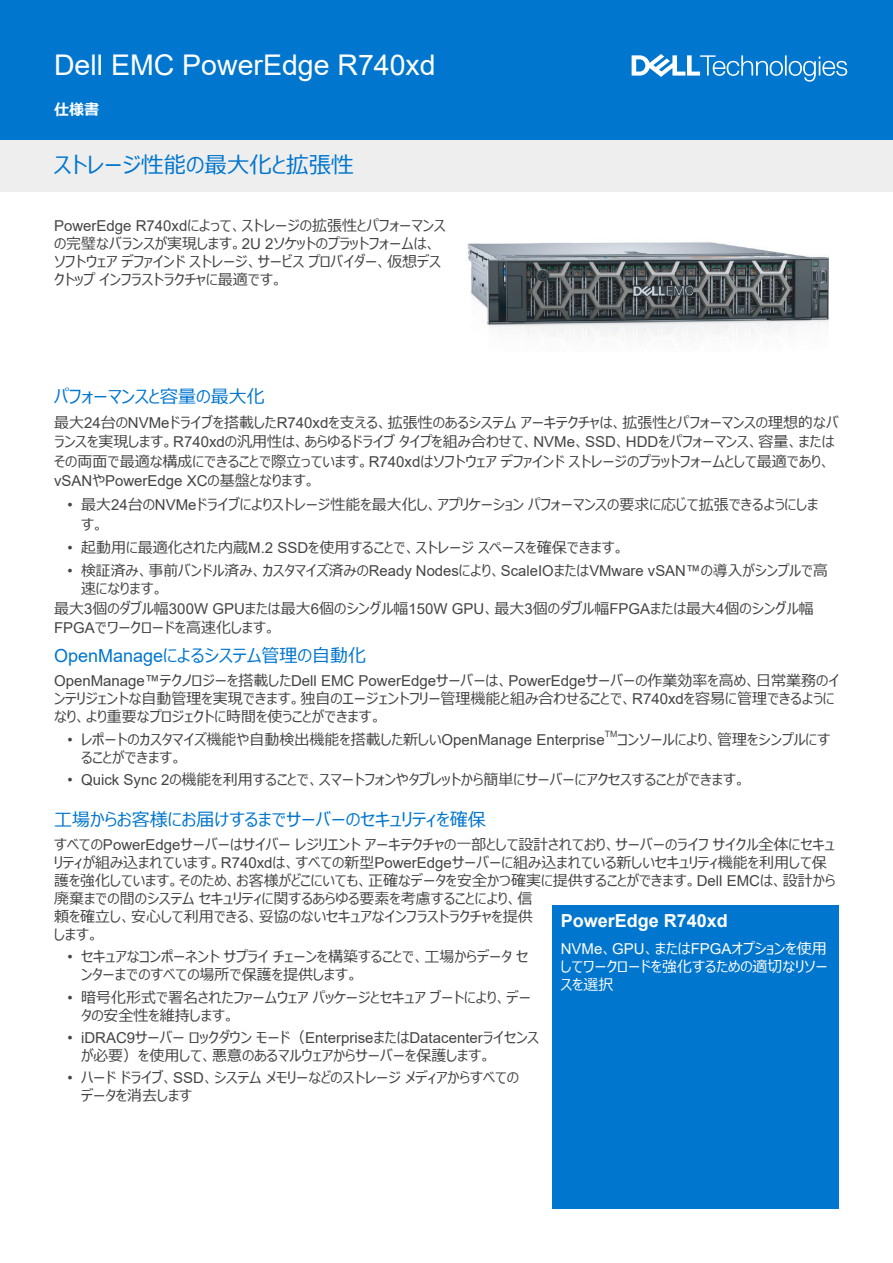
<style>
.page{position:relative;width:893px;height:1263px;background:#fff}
.page>*{position:absolute;margin:0;border:0;box-sizing:border-box;transform-origin:0 0}
.Document_Title{font:28.5px "Arial";color:#fff}
.Document_Headline{font:22.5px "Meiryo UI";color:#0076ce}
.Body_Headline{font:18px "Meiryo UI";color:#0076ce}
.Body_copy_Dell_Dark{font:700 18px "Arial";color:#fff}
.Body_Text{font:18px "Meiryo UI";color:#0076ce}
.Body_Text-2{font:15px/18px "Meiryo UI";color:#444}
.Body_copy_Dell_Dark-2{font:15px/18px "Meiryo UI";color:#444}
.Body_Headline-2{font:15px/19.5px "Meiryo UI";color:#444}
.Body_copy_Dell_Dark-3{font:15px/18px "Meiryo UI";color:#fff;text-align:justify}
.Guide_text_Banner{font:700 15px "Meiryo UI";color:#fff}
.t1{font:8.7px "Arial";color:#444}
.s1{font-family:"Arial"}
</style>
<div class="page">
<div style="left:0;top:0;width:893px;height:141px;background:#0076ce"></div>
<div style="left:0;top:141px;width:893px;height:51px;background:#eee"></div>
<div style="left:552px;top:906px;width:287px;height:303px;background:#0076ce"></div>
<img style="left:467px;top:242px;width:362px;height:94px">
<svg style="left:632px;top:54px;width:215px;height:28px"></svg>
<p class="Document_Title" style="left:54px;top:46px;width:383px">Dell EMC PowerEdge R740xd</p>
<p class="Guide_text_Banner" style="left:54px;top:99px;width:46px">仕様書</p>
<p class="Document_Headline" style="left:54px;top:149px;width:301px">ストレージ性能の最大化と拡張性</p>
<p class="Body_copy_Dell_Dark-2" style="left:54px;top:217px;width:393px"><span class="s1">PowerEdge R740xd</span>によって、ストレージの拡張性とパフォーマンスの完璧なバランスが実現します。<span class="s1">2U 2</span>ソケットのプラットフォームは、ソフトウェアデファインドストレージ、サービスプロバイダー、仮想デスクトップインフラストラクチャに最適です。</p>
<p class="Body_Text" style="left:54px;top:384px;width:212px">パフォーマンスと容量の最大化</p>
<p class="Body_Text-2" style="left:54px;top:413px;width:786px;line-height:19.5px">最大<span class="s1">24</span>台の<span class="s1">NVMe</span>ドライブを搭載した<span class="s1">R740xd</span>を支える、拡張性のあるシステムアーキテクチャは、拡張性とパフォーマンスの理想的なバランスを実現します。<span class="s1">R740xd</span>の汎用性は、あらゆるドライブタイプを組み合わせて、<span class="s1">NVMe</span>、<span class="s1">SSD</span>、<span class="s1">HDD</span>をパフォーマンス、容量、またはその両面で最適な構成にできることで際立っています。<span class="s1">R740xd</span>はソフトウェアデファインドストレージのプラットフォームとして最適であり、<span class="s1">vSAN</span>や<span class="s1">PowerEdge XC</span>の基盤となります。</p>
<p class="Body_Text-2" style="left:81px;top:496px;width:739px;line-height:19.5px;text-indent:-14px"><span class="s1">•</span> 最大<span class="s1">24</span>台の<span class="s1">NVMe</span>ドライブによりストレージ性能を最大化し、アプリケーションパフォーマンスの要求に応じて拡張できるようにします。</p>
<p class="Body_Text-2" style="left:68px;top:540px;width:558px"><span class="s1">•</span> 起動用に最適化された内蔵<span class="s1">M.2 SSD</span>を使用することで、ストレージスペースを確保できます。</p>
<p class="Body_Text-2" style="left:81px;top:562px;width:749px;text-indent:-14px"><span class="s1">•</span> 検証済み、事前バンドル済み、カスタマイズ済みの<span class="s1">Ready Nodes</span>により、<span class="s1">ScaleIO</span>または<span class="s1">VMware vSAN™</span>の導入がシンプルで高速になります。</p>
<p class="Body_Headline-2" style="left:54px;top:599px;width:761px">最大<span class="s1">3</span>個のダブル幅<span class="s1">300W GPU</span>または最大<span class="s1">6</span>個のシングル幅<span class="s1">150W GPU</span>、最大<span class="s1">3</span>個のダブル幅<span class="s1">FPGA</span>または最大<span class="s1">4</span>個のシングル幅<br><span class="s1">FPGA</span>でワークロードを高速化します。</p>
<p class="Body_Headline" style="left:54px;top:643px;width:314px"><span class="s1">OpenManage</span>によるシステム管理の自動化</p>
<p class="Body_Text-2" style="left:54px;top:673px;width:787px"><span class="s1">OpenManage™</span>テクノロジーを搭載した<span class="s1">Dell EMC PowerEdge</span>サーバーは、<span class="s1">PowerEdge</span>サーバーの作業効率を高め、日常業務のインテリジェントな自動管理を実現できます。独自のエージェントフリー管理機能と組み合わせることで、<span class="s1">R740xd</span>を容易に管理できるようになり、より重要なプロジェクトに時間を使うことができます。</p>
<p class="Body_Text-2" style="left:68px;top:731px;width:539px"><span class="s1">•</span> レポートのカスタマイズ機能や自動検出機能を搭載した新しい<span class="s1">OpenManage Enterprise</span></p>
<p class="t1" style="left:605px;top:728px;width:14px">TM</p>
<p class="Body_Text-2" style="left:617px;top:731px;width:214px">コンソールにより、管理をシンプルにす</p>
<p class="Body_Text-2" style="left:81px;top:749px;width:103px">ることができます。</p>
<p class="Body_Text-2" style="left:68px;top:771px;width:680px"><span class="s1">• Quick Sync 2</span>の機能を利用することで、スマートフォンやタブレットから簡単にサーバーにアクセスすることができます。</p>
<p class="Body_Headline" style="left:54px;top:807px;width:433px">工場からお客様にお届けするまでサーバーのセキュリティを確保</p>
<p class="Body_Text-2" style="left:54px;top:836px;width:783px">すべての<span class="s1">PowerEdge</span>サーバーはサイバーレジリエントアーキテクチャの一部として設計されており、サーバーのライフサイクル全体にセキュリティが組み込まれています。<span class="s1">R740xd</span>は、すべての新型<span class="s1">PowerEdge</span>サーバーに組み込まれている新しいセキュリティ機能を利用して保護を強化しています。そのため、お客様がどこにいても、正確なデータを安全かつ確実に提供することができます。<span class="s1">Dell EMC</span>は、設計から廃棄までの間のシステムセキュリティに関するあらゆる要素を考慮することにより、信<br>頼を確立し、安心して利用できる、妥協のないセキュアなインフラストラクチャを提供<br>します。</p>
<p class="Body_Text-2" style="left:81px;top:949px;width:449px;text-indent:-14px"><span class="s1">•</span> セキュアなコンポーネントサプライチェーンを構築することで、工場からデータセンターまでのすべての場所で保護を提供します。</p>
<p class="Body_Text-2" style="left:81px;top:989px;width:451px;text-indent:-14px"><span class="s1">•</span> 暗号化形式で署名されたファームウェアパッケージとセキュアブートにより、データの安全性を維持します。</p>
<p class="Body_Text-2" style="left:81px;top:1029px;width:459px;text-indent:-14px"><span class="s1">• iDRAC9</span>サーバーロックダウンモード（<span class="s1">Enterprise</span>または<span class="s1">Datacenter</span>ライセンスが必要）を使用して、悪意のあるマルウェアからサーバーを保護します。</p>
<p class="Body_Text-2" style="left:81px;top:1069px;width:440px;text-indent:-14px"><span class="s1">•</span> ハードドライブ、<span class="s1">SSD</span>、システムメモリーなどのストレージメディアからすべてのデータを消去します</p>
<p class="Body_copy_Dell_Dark" style="left:561px;top:908px;width:169px">PowerEdge R740xd</p>
<p class="Body_copy_Dell_Dark-3" style="left:561px;top:940px;width:269px"><span class="s1">NVMe</span>、<span class="s1">GPU</span>、または<span class="s1">FPGA</span>オプションを使用してワークロードを強化するための適切なリソースを選択</p>
</div>
